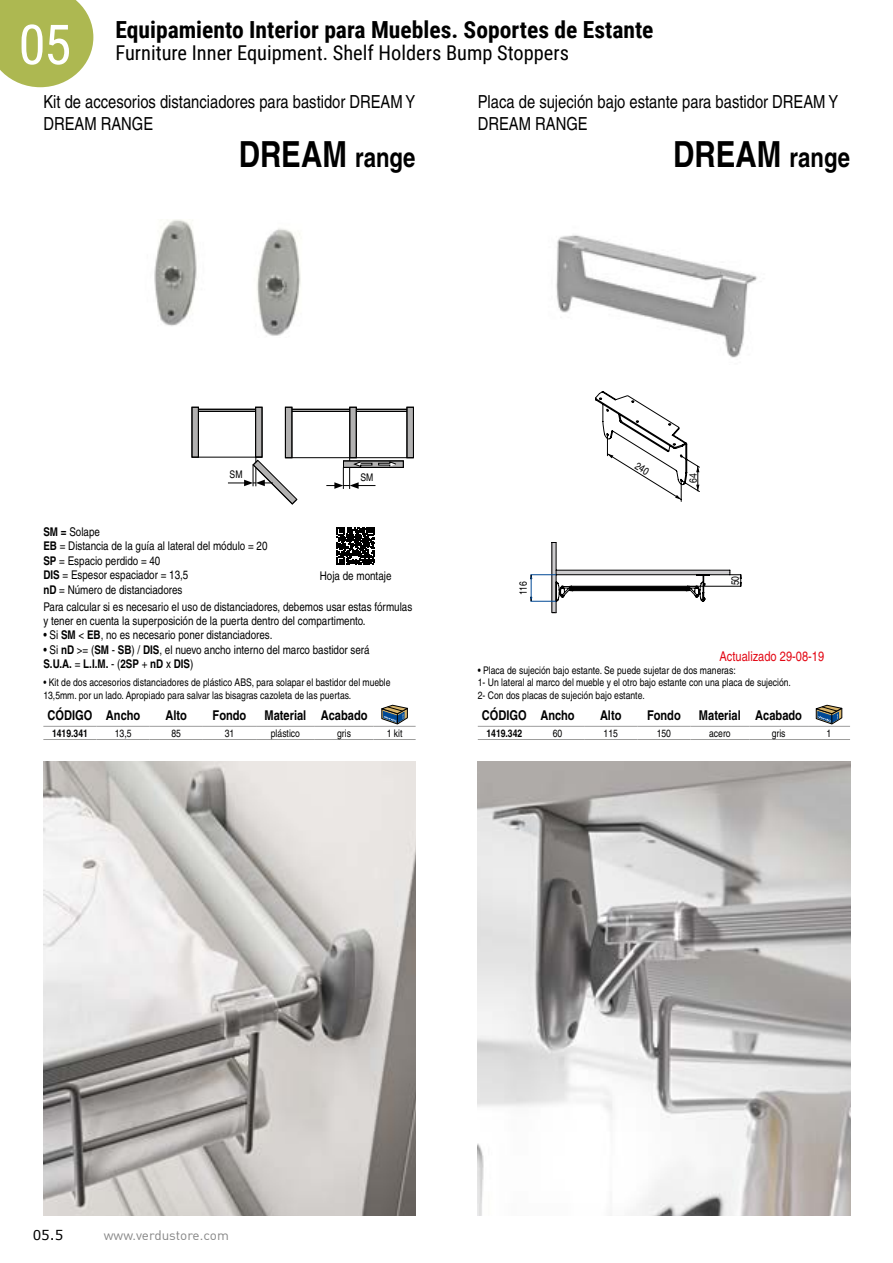
<style>
.page{position:relative;width:893px;height:1263px;background:#fff}
.page>*{position:absolute;margin:0;border:0;box-sizing:border-box;transform-origin:0 0}
.t1{font:55.2px "Roboto Condensed";color:#fff}
.t2{font:700 condensed 36px "Helvetica";color:#000}
.t3{font:700 23.55px "Roboto Condensed";color:#000}
.t4{font:20.4px "Roboto Condensed";color:#000}
.t5{font:condensed 18px/21.6px "Helvetica";color:#000}
.t6{font:700 condensed 13.5px "Helvetica";color:#000}
.t7{font:condensed 13.5px "Helvetica";color:#e30613}
.t8{font:13.5px "DIN";color:#878787}
.t9{font:13.5px "Verdana";color:#000}
.t10{font:condensed 12px/14.4px "Helvetica";color:#000}
.t11{font:condensed 10.5px/12.6px "Helvetica";color:#000}
.t12{font:700 condensed 10.5px "Helvetica";color:#000}
.s1{font-size:27px}
.s2{font-weight:700}
</style>
<div class="page">
<svg style="left:0;top:0;width:93px;height:87px;background:#b6c065"></svg>
<img style="left:556px;top:235px;width:201px;height:123px">
<img style="left:478px;top:761px;width:372px;height:454px">
<hr style="left:478px;top:726px;width:53px;height:1px;background:#9d9d9c">
<hr style="left:531px;top:726px;width:53px;height:1px;background:#9d9d9c">
<hr style="left:584px;top:726px;width:53px;height:1px;background:#9d9d9c">
<hr style="left:637px;top:726px;width:53px;height:1px;background:#9d9d9c">
<hr style="left:690px;top:726px;width:59px;height:1px;background:#9d9d9c">
<hr style="left:749px;top:726px;width:59px;height:1px;background:#9d9d9c">
<hr style="left:808px;top:726px;width:42px;height:1px;background:#9d9d9c">
<hr style="left:478px;top:739px;width:53px;height:1px;background:#9d9d9c">
<hr style="left:531px;top:739px;width:53px;height:1px;background:#9d9d9c">
<hr style="left:584px;top:739px;width:53px;height:1px;background:#9d9d9c">
<hr style="left:637px;top:739px;width:53px;height:1px;background:#9d9d9c">
<hr style="left:690px;top:739px;width:59px;height:1px;background:#9d9d9c">
<hr style="left:749px;top:739px;width:59px;height:1px;background:#9d9d9c">
<hr style="left:808px;top:739px;width:42px;height:1px;background:#9d9d9c">
<svg style="left:816px;top:705px;width:26px;height:19px"></svg>
<svg style="left:530px;top:542px;width:212px;height:71px"></svg>
<img style="left:43px;top:761px;width:373px;height:454px">
<img style="left:154px;top:220px;width:147px;height:116px">
<hr style="left:43px;top:726px;width:54px;height:1px;background:#9d9d9c">
<hr style="left:97px;top:726px;width:53px;height:1px;background:#9d9d9c">
<hr style="left:150px;top:726px;width:53px;height:1px;background:#9d9d9c">
<hr style="left:203px;top:726px;width:53px;height:1px;background:#9d9d9c">
<hr style="left:256px;top:726px;width:59px;height:1px;background:#9d9d9c">
<hr style="left:315px;top:726px;width:59px;height:1px;background:#9d9d9c">
<hr style="left:374px;top:726px;width:42px;height:1px;background:#9d9d9c">
<hr style="left:43px;top:739px;width:54px;height:1px;background:#9d9d9c">
<hr style="left:97px;top:739px;width:53px;height:1px;background:#9d9d9c">
<hr style="left:150px;top:739px;width:53px;height:1px;background:#9d9d9c">
<hr style="left:203px;top:739px;width:53px;height:1px;background:#9d9d9c">
<hr style="left:256px;top:739px;width:59px;height:1px;background:#9d9d9c">
<hr style="left:315px;top:739px;width:59px;height:1px;background:#9d9d9c">
<hr style="left:374px;top:739px;width:42px;height:1px;background:#9d9d9c">
<svg style="left:382px;top:705px;width:26px;height:19px"></svg>
<hr style="left:349px;top:458px;width:1px;height:31px;background:#000">
<div style="left:196px;top:409px;width:61px;height:3px;border:1px solid #000"></div>
<div style="left:256px;top:407px;width:6px;height:50px;background:#b2b1b1"></div>
<div style="left:255px;top:407px;width:7px;height:50px;border:1px solid #000"></div>
<div style="left:192px;top:407px;width:6px;height:50px;background:#b2b1b1"></div>
<div style="left:192px;top:407px;width:7px;height:50px;border:1px solid #000"></div>
<div style="left:290px;top:409px;width:61px;height:3px;border:1px solid #000"></div>
<div style="left:343px;top:461px;width:60px;height:6px;background:#b2b1b1"></div>
<div style="left:343px;top:460px;width:61px;height:8px;border:1px solid #000"></div>
<div style="left:352px;top:409px;width:57px;height:3px;border:1px solid #000"></div>
<hr style="left:285px;top:457px;width:128px;height:1px;background:#000">
<div style="left:285px;top:407px;width:7px;height:51px;background:#b2b1b1"></div>
<div style="left:285px;top:407px;width:7px;height:51px;border:1px solid #000"></div>
<div style="left:350px;top:407px;width:6px;height:51px;background:#b2b1b1"></div>
<div style="left:349px;top:407px;width:8px;height:51px;border:1px solid #000"></div>
<div style="left:407px;top:407px;width:6px;height:51px;background:#b2b1b1"></div>
<div style="left:407px;top:407px;width:7px;height:51px;border:1px solid #000"></div>
<svg style="left:326px;top:461px;width:71px;height:28px"></svg>
<svg style="left:191px;top:456px;width:107px;height:49px"></svg>
<svg style="left:337px;top:527px;width:37px;height:38px"></svg>
<svg style="left:595px;top:392px;width:104px;height:109px"></svg>
<h3 class="t3" style="left:115px;top:13px;width:540px">Equipamiento Interior para Muebles. Soportes de Estante</h3>
<h1 class="t1" style="left:18px;top:6px;width:54px">05</h1>
<h3 class="t4" style="left:115px;top:39px;width:455px">Furniture Inner Equipment. Shelf Holders Bump Stoppers</h3>
<h3 class="t5" style="left:478px;top:91px;width:362px">Placa de sujeción bajo estante para bastidor DREAM Y<br>DREAM RANGE</h3>
<h3 class="t5" style="left:43px;top:91px;width:374px">Kit de accesorios distanciadores para bastidor DREAM Y<br>DREAM RANGE</h3>
<h2 class="t2" style="left:239px;top:132px;width:178px">DREAM <span class="s1">range</span></h2>
<h2 class="t2" style="left:673px;top:132px;width:178px">DREAM <span class="s1">range</span></h2>
<p class="t11" style="left:230px;top:468px;width:14px">SM</p>
<p class="t11" style="left:360px;top:471px;width:14px">SM</p>
<p class="t10" style="left:43px;top:524px;width:226px"><span class="s2">SM =</span> Solape<br><span class="s2">EB</span> = Distancia de la guía al lateral del módulo = 20<br><span class="s2">SP</span> = Espacio perdido = 40<br><span class="s2">DIS</span> = Espesor espaciador = 13,5<br><span class="s2">nD</span> = Número de distanciadores</p>
<p class="t10" style="left:320px;top:568px;width:73px">Hoja de montaje</p>
<p class="t10" style="left:43px;top:599px;width:370px">Para calcular si es necesario el uso de distanciadores, debemos usar estas fórmulas y tener en cuenta la superposición de la puerta dentro del compartimento.</p>
<p class="t10" style="left:43px;top:628px;width:231px">• Si <span class="s2">SM</span> &lt; <span class="s2">EB</span>, no es necesario poner distanciadores.</p>
<p class="t10" style="left:43px;top:642px;width:328px">• Si <span class="s2">nD</span> &gt;= (<span class="s2">SM</span> - <span class="s2">SB</span>) / <span class="s2">DIS</span>, el nuevo ancho interno del marco bastidor será<br><span class="s2">S.U.A.</span> = <span class="s2">L.I.M.</span> - (<span class="s2">2SP</span> + <span class="s2">nD</span> x <span class="s2">DIS</span>)</p>
<p class="t11" style="left:43px;top:676px;width:349px">• Kit de dos accesorios distanciadores de plástico ABS, para solapar el bastidor del mueble<br>13,5mm. por un lado. Apropiado para salvar las bisagras cazoleta de las puertas.</p>
<p class="t6" style="left:48px;top:707px;width:94px">CÓDIGO Ancho</p>
<p class="t6" style="left:166px;top:707px;width:23px">Alto</p>
<p class="t6" style="left:213px;top:707px;width:35px">Fondo</p>
<p class="t6" style="left:265px;top:707px;width:105px">Material Acabado</p>
<p class="t12" style="left:52px;top:727px;width:37px">1419.341</p>
<p class="t11" style="left:115px;top:727px;width:18px">13,5</p>
<p class="t11" style="left:172px;top:727px;width:11px">85</p>
<p class="t11" style="left:225px;top:727px;width:11px">31</p>
<p class="t11" style="left:271px;top:727px;width:31px">plástico</p>
<p class="t11" style="left:337px;top:727px;width:15px">gris</p>
<p class="t11" style="left:387px;top:727px;width:17px">1 kit</p>
<p class="t11" style="left:517px;top:595px;width:16px;rotate:-90deg">116</p>
<p class="t11" style="left:687px;top:483px;width:11px;rotate:-90deg">64</p>
<p class="t11" style="left:729px;top:585px;width:11px;rotate:-90deg">50</p>
<p class="t7" style="left:720px;top:649px;width:106px">Actualizado 29-08-19</p>
<p class="t11" style="left:478px;top:664px;width:315px">• Placa de sujeción bajo estante. Se puede sujetar de dos maneras:<br>1- Un lateral al marco del mueble y el otro bajo estante con una placa de sujeción.<br>2- Con dos placas de sujeción bajo estante.</p>
<p class="t6" style="left:482px;top:707px;width:94px">CÓDIGO Ancho</p>
<p class="t6" style="left:600px;top:707px;width:23px">Alto</p>
<p class="t6" style="left:647px;top:707px;width:35px">Fondo</p>
<p class="t6" style="left:699px;top:707px;width:105px">Material Acabado</p>
<p class="t12" style="left:486px;top:727px;width:37px">1419.342</p>
<p class="t11" style="left:553px;top:727px;width:11px">60</p>
<p class="t11" style="left:604px;top:727px;width:16px">115</p>
<p class="t11" style="left:657px;top:727px;width:16px">150</p>
<p class="t11" style="left:709px;top:727px;width:23px">acero</p>
<p class="t11" style="left:772px;top:727px;width:15px">gris</p>
<p class="t11" style="left:827px;top:727px;width:6px">1</p>
<p class="t9" style="left:33px;top:1226px;width:32px">05.5</p>
<p class="t8" style="left:104px;top:1226px;width:127px">www.verdustore.com</p>
</div>
